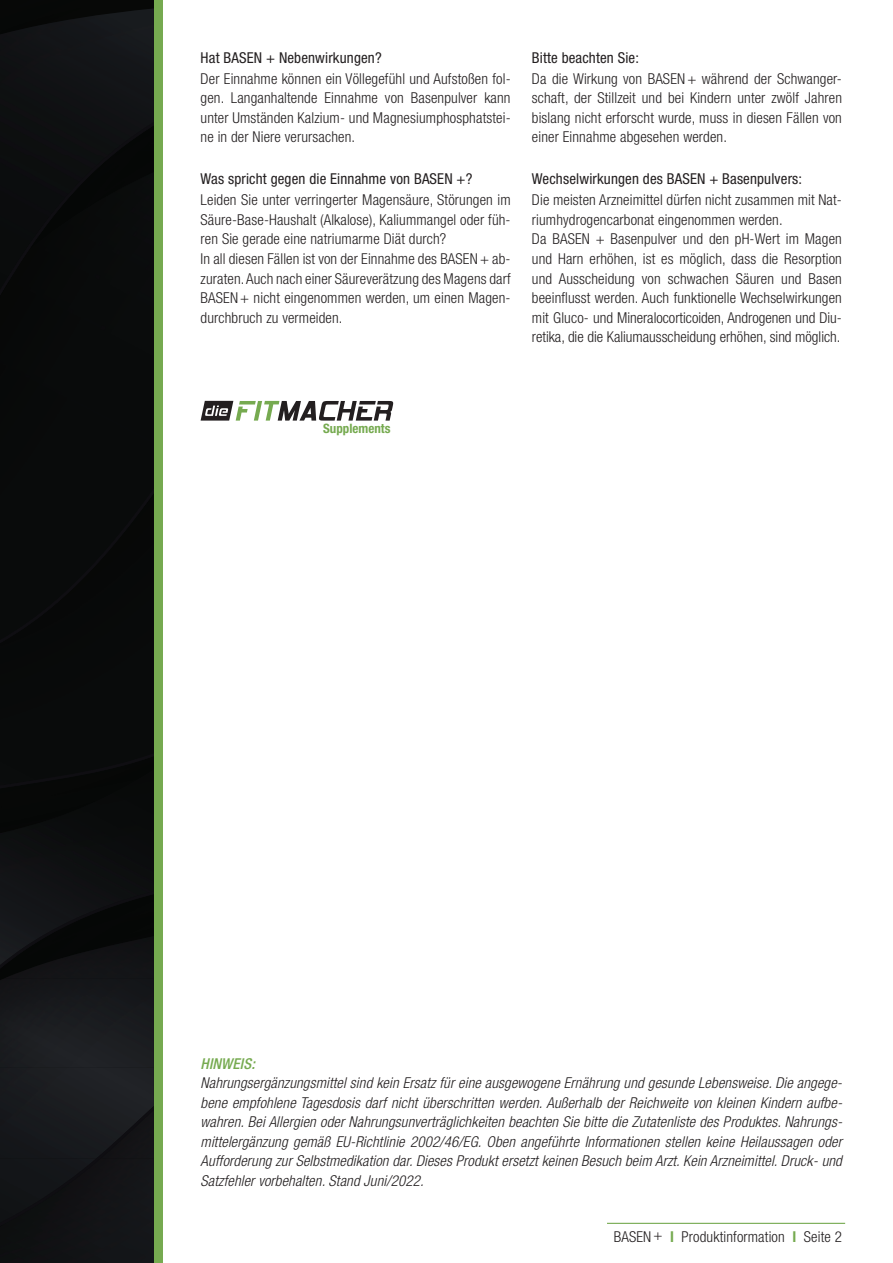
<style>
.page{position:relative;width:893px;height:1263px;background:#fff}
.page>*{position:absolute;margin:0;border:0;box-sizing:border-box;transform-origin:0 0}
.t1{font:300 condensed 15px/19.5px "Helvetica Neue";letter-spacing:.01em;color:#231f20;text-align:justify}
.t2{font:italic 300 condensed 15px/19.5px "Helvetica Neue";letter-spacing:.01em;color:#231f20;text-align:justify}
.t3{font:condensed 15px "Helvetica Neue";letter-spacing:.01em;color:#231f20}
.t4{font:italic 500 condensed 15px "Helvetica Neue";letter-spacing:.01em;color:#76aa50}
.t5{font:700 condensed 13.05px "Helvetica Neue";color:#76aa50}
.s1{font-weight:700;color:#76aa50}
</style>
<div class="page">
<hr style="left:607px;top:1223px;width:238px;height:1px;background:#76aa50">
<div style="left:153px;top:0;width:9px;height:1263px;background:#76aa50"></div>
<div style="left:0;top:1215px;width:154px;height:48px;background:#121315"></div>
<img style="left:119px;top:1249px;width:35px;height:14px">
<div style="left:0;top:1122px;width:154px;height:93px;background:#15161a"></div>
<div style="left:0;top:1158px;width:101px;height:68px;background:#121315"></div>
<div style="left:0;top:979px;width:154px;height:143px;background:#1b1d20"></div>
<img style="left:97px;top:1106px;width:57px;height:52px">
<div style="left:0;top:979px;width:85px;height:89px;background:#1a1c1f"></div>
<img style="left:3px;top:969px;width:151px;height:10px">
<div style="left:0;top:786px;width:72px;height:25px;background:#070807"></div>
<img style="left:72px;top:786px;width:82px;height:105px">
<img style="left:0;top:811px;width:73px;height:80px">
<div style="left:77px;top:795px;width:77px;height:93px;background:#0b0c0d"></div>
<img style="left:0;top:891px;width:154px;height:78px">
<img style="left:79px;top:738px;width:75px;height:15px">
<img style="left:0;top:738px;width:79px;height:15px">
<div style="left:0;top:753px;width:154px;height:33px;background:#090b0b"></div>
<img style="left:0;top:785px;width:23px;height:3px">
<svg style="left:0;top:0;width:154px;height:738px;background:#0a0b0c"></svg>
<svg style="left:201px;top:401px;width:192px;height:20px"></svg>
<p class="t3" style="left:201px;top:49px;width:183px">Hat BASEN + Nebenwirkungen?</p>
<p class="t1" style="left:201px;top:69px;width:312px">Der Einnahme können ein Völlegefühl und Aufstoßen fol&shy;gen. Langanhaltende Einnahme von Basenpulver kann unter Umständen Kalzium- und Magnesiumphosphatstei&shy;ne in der Niere verursachen.</p>
<p class="t3" style="left:201px;top:170px;width:273px">Was spricht gegen die Einnahme von BASEN +?</p>
<p class="t1" style="left:201px;top:190px;width:312px;text-align:left">Leiden Sie unter verringerter Magensäure, Störungen im Säure-Base-Haushalt (Alkalose), Kaliummangel oder füh&shy;ren Sie gerade eine natriumarme Diät durch?<br>In all diesen Fällen ist von der Einnahme des BASEN+ ab&shy;zuraten. Auch nach einer Säureverätzung des Magens darf BASEN+ nicht eingenommen werden, um einen Magen&shy;durchbruch zu vermeiden.</p>
<p class="t3" style="left:532px;top:49px;width:109px">Bitte beachten Sie:</p>
<p class="t1" style="left:532px;top:69px;width:312px">Da die Wirkung von BASEN+ während der Schwanger&shy;schaft, der Stillzeit und bei Kindern unter zwölf Jahren bislang nicht erforscht wurde, muss in diesen Fällen von einer Einnahme abgesehen werden.</p>
<p class="t3" style="left:532px;top:170px;width:272px">Wechselwirkungen des BASEN + Basenpulvers:</p>
<p class="t1" style="left:532px;top:190px;width:312px;text-align:left">Die meisten Arzneimittel dürfen nicht zusammen mit Nat&shy;riumhydrogencarbonat eingenommen werden.<br>Da BASEN + Basenpulver und den pH-Wert im Magen und Harn erhöhen, ist es möglich, dass die Resorption und Ausscheidung von schwachen Säuren und Basen beeinflusst werden. Auch funktionelle Wechselwirkungen mit Gluco- und Mineralocorticoiden, Androgenen und Diu&shy;retika, die die Kaliumausscheidung erhöhen, sind möglich.</p>
<p class="t5" style="left:323px;top:420px;width:69px">Supplements</p>
<p class="t4" style="left:201px;top:1054px;width:56px">HINWEIS:</p>
<p class="t2" style="left:201px;top:1073px;width:643px">Nahrungsergänzungsmittel sind kein Ersatz für eine ausgewogene Ernährung und gesunde Lebensweise. Die angege&shy;bene empfohlene Tagesdosis darf nicht überschritten werden. Außerhalb der Reichweite von kleinen Kindern aufbe&shy;wahren. Bei Allergien oder Nahrungsunverträglichkeiten beachten Sie bitte die Zutatenliste des Produktes. Nahrungs&shy;mittelergänzung gemäß EU-Richtlinie 2002/46/EG. Oben angeführte Informationen stellen keine Heilaussagen oder Aufforderung zur Selbstmedikation dar. Dieses Produkt ersetzt keinen Besuch beim Arzt. Kein Arzneimittel. Druck- und Satzfehler vorbehalten. Stand Juni/2022.</p>
<p class="t1" style="left:614px;top:1227px;width:230px">BASEN+ <span class="s1">I</span> Produktinformation <span class="s1">I</span> Seite 2</p>
</div>
